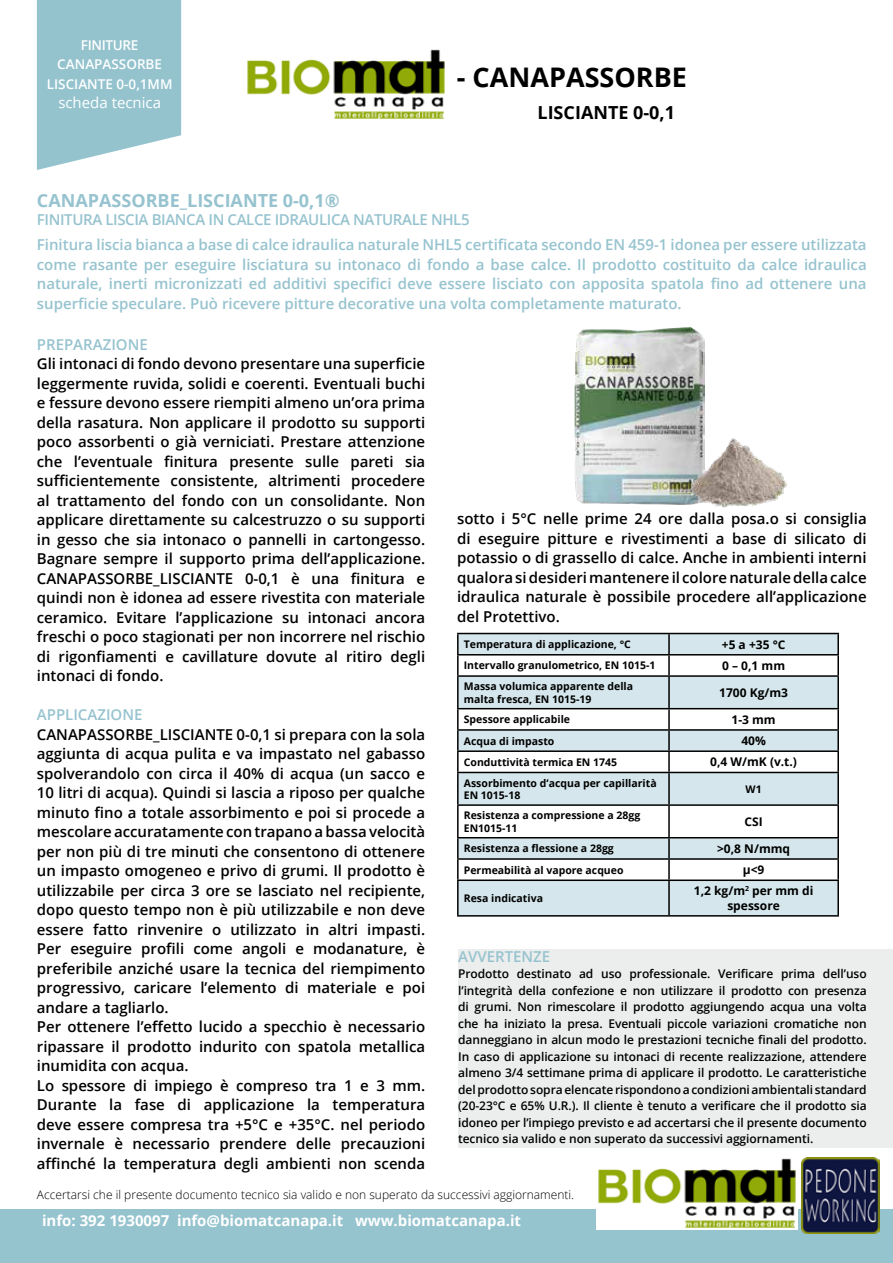
<style>
.page{position:relative;width:893px;height:1263px;background:#fff}
.page>*{position:absolute;margin:0;border:0;box-sizing:border-box;transform-origin:0 0}
.t1{font:700 27px "Open Sans";color:#000}
.t2{font:700 18px "Open Sans";color:#96c3cf}
.t3{font:700 18px "Open Sans";color:#000}
.t4{font:600 15px/19.5px "Open Sans";color:#000;text-align:justify}
.t5{font:600 15px/19.5px "Open Sans";color:#96c3cf;text-align:justify}
.t6{font:700 15px "Open Sans";color:#fff}
.t7{font:600 15px "Open Sans";letter-spacing:-.025em;color:#96c3cf}
.t8{font:15px "Open Sans";color:#fff}
.t9{font:600 13.5px/19.5px "Open Sans";color:#fff;text-align:center}
.t10{font:600 12px/16.5px "Open Sans";letter-spacing:-.005em;color:#000;text-align:justify}
.t11{font:300 12px "Open Sans";color:#000}
.t12{font:700 12px/14.4px "Open Sans";color:#000;text-align:center}
.t13{font:700 10.5px/12.6px "Open Sans";color:#000}
</style>
<div class="page">
<svg style="left:37px;top:0;width:144px;height:170px;background:#9ec8d2"></svg>
<div style="left:0;top:1210px;width:893px;height:53px;background:#95c3ce"></div>
<img style="left:247px;top:49px;width:198px;height:70px">
<img style="left:597px;top:1158px;width:201px;height:71px">
<img style="left:802px;top:1157px;width:77px;height:77px">
<div style="left:458px;top:949px;width:435px;height:199px;background:#eceeed"></div>
<div style="left:459px;top:634px;width:378px;height:20px;background:#d5e7ec"></div>
<div style="left:459px;top:677px;width:378px;height:31px;background:#d5e7ec"></div>
<hr style="left:457px;top:633px;width:212px;height:1px;background:#000">
<hr style="left:457px;top:634px;width:2px;height:20px;background:#000">
<hr style="left:669px;top:633px;width:170px;height:1px;background:#000">
<hr style="left:668px;top:634px;width:2px;height:20px;background:#000">
<hr style="left:837px;top:634px;width:2px;height:20px;background:#000">
<hr style="left:457px;top:654px;width:212px;height:1px;background:#000">
<hr style="left:457px;top:655px;width:2px;height:20px;background:#000">
<hr style="left:669px;top:654px;width:170px;height:1px;background:#000">
<hr style="left:668px;top:655px;width:2px;height:20px;background:#000">
<hr style="left:837px;top:655px;width:2px;height:20px;background:#000">
<hr style="left:457px;top:675px;width:212px;height:2px;background:#000">
<hr style="left:457px;top:677px;width:2px;height:31px;background:#000">
<hr style="left:669px;top:675px;width:170px;height:2px;background:#000">
<hr style="left:668px;top:677px;width:2px;height:31px;background:#000">
<hr style="left:837px;top:677px;width:2px;height:31px;background:#000">
<hr style="left:457px;top:708px;width:212px;height:1px;background:#000">
<hr style="left:457px;top:709px;width:2px;height:20px;background:#000">
<hr style="left:669px;top:708px;width:170px;height:1px;background:#000">
<hr style="left:668px;top:709px;width:2px;height:20px;background:#000">
<hr style="left:837px;top:709px;width:2px;height:20px;background:#000">
<hr style="left:457px;top:729px;width:212px;height:2px;background:#000">
<hr style="left:669px;top:729px;width:170px;height:2px;background:#000">
<div style="left:457px;top:730px;width:382px;height:20px;background:#d5e7ec"></div>
<hr style="left:457px;top:750px;width:212px;height:2px;background:#000">
<hr style="left:457px;top:752px;width:2px;height:20px;background:#000">
<hr style="left:669px;top:750px;width:170px;height:2px;background:#000">
<hr style="left:668px;top:752px;width:2px;height:20px;background:#000">
<hr style="left:837px;top:752px;width:2px;height:20px;background:#000">
<svg style="left:457px;top:772px;width:382px;height:143px"></svg>
<hr style="left:457px;top:879px;width:212px;height:2px;background:#000">
<hr style="left:457px;top:881px;width:2px;height:34px;background:#000">
<hr style="left:669px;top:879px;width:170px;height:2px;background:#000">
<hr style="left:668px;top:881px;width:2px;height:34px;background:#000">
<hr style="left:837px;top:881px;width:2px;height:34px;background:#000">
<hr style="left:457px;top:915px;width:212px;height:1px;background:#000">
<hr style="left:669px;top:915px;width:170px;height:1px;background:#000">
<img style="left:574px;top:327px;width:130px;height:178px">
<img style="left:685px;top:436px;width:102px;height:72px">
<p class="t9" style="left:47px;top:35px;width:127px">FINITURE<br>CANAPASSORBE<br>LISCIANTE 0-0,1MM</p>
<p class="t8" style="left:58px;top:93px;width:104px">scheda tecnica</p>
<h1 class="t1" style="left:457px;top:58px;width:232px">- CANAPASSORBE</h1>
<p class="t3" style="left:537px;top:99px;width:139px">LISCIANTE 0-0,1</p>
<p class="t2" style="left:37px;top:188px;width:304px">CANAPASSORBE_LISCIANTE 0-0,1®</p>
<p class="t7" style="left:37px;top:210px;width:434px">FINITURA LISCIA BIANCA IN CALCE IDRAULICA NATURALE NHL5</p>
<p class="t5" style="left:37px;top:235px;width:831px">Finitura liscia bianca a base di calce idraulica naturale NHL5 certificata secondo EN 459-1 idonea per essere utilizzata come rasante per eseguire lisciatura su intonaco di fondo a base calce. Il prodotto costituito da calce idraulica naturale, inerti micronizzati ed additivi specifici deve essere lisciato con apposita spatola fino ad ottenere una superficie speculare. Può ricevere pitture decorative una volta completamente maturato.</p>
<p class="t5" style="left:37px;top:334px;width:112px">PREPARAZIONE</p>
<p class="t4" style="left:37px;top:354px;width:390px">Gli intonaci di fondo devono presentare una superficie leggermente ruvida, solidi e coerenti. Eventuali buchi e fessure devono essere riempiti almeno un’ora prima della rasatura. Non applicare il prodotto su supporti poco assorbenti o già verniciati. Prestare attenzione che l’eventuale finitura presente sulle pareti sia sufficientemente consistente, altrimenti procedere al trattamento del fondo con un consolidante. Non applicare direttamente su calcestruzzo o su supporti in gesso che sia intonaco o pannelli in cartongesso.<br>Bagnare sempre il supporto prima dell’applicazione.<br>CANAPASSORBE_LISCIANTE 0-0,1 è una finitura e quindi non è idonea ad essere rivestita con materiale ceramico. Evitare l’applicazione su intonaci ancora freschi o poco stagionati per non incorrere nel rischio di rigonfiamenti e cavillature dovute al ritiro degli intonaci di fondo.</p>
<p class="t5" style="left:37px;top:705px;width:107px">APPLICAZIONE</p>
<p class="t4" style="left:37px;top:724px;width:390px;text-align:left">CANAPASSORBE_LISCIANTE 0-0,1 si prepara con la sola aggiunta di acqua pulita e va impastato nel gabasso spolverandolo con circa il 40% di acqua (un sacco e 10 litri di acqua). Quindi si lascia a riposo per qualche minuto fino a totale assorbimento e poi si procede a mescolare accuratamente con trapano a bassa velocità per non più di tre minuti che consentono di ottenere un impasto omogeneo e privo di grumi. Il prodotto è utilizzabile per circa 3 ore se lasciato nel recipiente, dopo questo tempo non è più utilizzabile e non deve essere fatto rinvenire o utilizzato in altri impasti.<br>Per eseguire profili come angoli e modanature, è preferibile anziché usare la tecnica del riempimento progressivo, caricare l’elemento di materiale e poi andare a tagliarlo.<br>Per ottenere l’effetto lucido a specchio è necessario ripassare il prodotto indurito con spatola metallica inumidita con acqua.<br>Lo spessore di impiego è compreso tra 1 e 3 mm.<br>Durante la fase di applicazione la temperatura deve essere compresa tra +5°C e +35°C. nel periodo invernale è necessario prendere delle precauzioni affinché la temperatura degli ambienti non scenda</p>
<p class="t4" style="left:457px;top:509px;width:411px">sotto i 5°C nelle prime 24 ore dalla posa.o si consiglia di eseguire pitture e rivestimenti a base di silicato di potassio o di grassello di calce. Anche in ambienti interni qualora si desideri mantenere il colore naturale della calce idraulica naturale è possibile procedere all’applicazione del Protettivo.</p>
<p class="t13" style="left:464px;top:638px;width:169px">Temperatura di applicazione, °C</p>
<p class="t12" style="left:722px;top:637px;width:65px">+5 a +35 °C</p>
<p class="t13" style="left:464px;top:659px;width:193px">Intervallo granulometrico, EN 1015-1</p>
<p class="t12" style="left:722px;top:658px;width:64px">0 – 0,1 mm</p>
<p class="t13" style="left:464px;top:680px;width:171px">Massa volumica apparente della malta fresca, EN 1015-19</p>
<p class="t12" style="left:719px;top:685px;width:70px">1700 Kg/m3</p>
<p class="t13" style="left:464px;top:713px;width:108px">Spessore applicabile</p>
<p class="t12" style="left:731px;top:712px;width:46px">1-3 mm</p>
<p class="t13" style="left:464px;top:734px;width:92px">Acqua di impasto</p>
<p class="t12" style="left:741px;top:733px;width:26px">40%</p>
<p class="t13" style="left:464px;top:755px;width:155px">Conduttività termica EN 1745</p>
<p class="t12" style="left:710px;top:754px;width:88px">0,4 W/mK (v.t.)</p>
<p class="t13" style="left:464px;top:776px;width:194px">Assorbimento d’acqua per capillarità<br>EN 1015-18</p>
<p class="t13" style="left:745px;top:782px;width:18px">W1</p>
<p class="t13" style="left:464px;top:809px;width:178px">Resistenza a compressione a 28gg<br>EN1015-11</p>
<p class="t12" style="left:744px;top:814px;width:20px">CSI</p>
<p class="t13" style="left:464px;top:842px;width:152px">Resistenza a flessione a 28gg</p>
<p class="t12" style="left:717px;top:841px;width:75px">&gt;0,8 N/mmq</p>
<p class="t13" style="left:464px;top:863px;width:161px">Permeabilità al vapore acqueo</p>
<p class="t12" style="left:743px;top:862px;width:23px">μ&lt;9</p>
<p class="t13" style="left:464px;top:892px;width:81px">Resa indicativa</p>
<p class="t12" style="left:694px;top:883px;width:121px">1,2 kg/m<sup>2</sup> per mm di spessore</p>
<p class="t5" style="left:458px;top:946px;width:94px">AVVERTENZE</p>
<p class="t10" style="left:458px;top:965px;width:410px">Prodotto destinato ad uso professionale. Verificare prima dell’uso l’integrità della confezione e non utilizzare il prodotto con presenza di grumi. Non rimescolare il prodotto aggiungendo acqua una volta che ha iniziato la presa. Eventuali piccole variazioni cromatiche non danneggiano in alcun modo le prestazioni tecniche finali del prodotto.<br>In caso di applicazione su intonaci di recente realizzazione, attendere almeno 3/4 settimane prima di applicare il prodotto. Le caratteristiche del prodotto sopra elencate rispondono a condizioni ambientali standard (20-23°C e 65% U.R.). Il cliente è tenuto a verificare che il prodotto sia idoneo per l’impiego previsto e ad accertarsi che il presente documento tecnico sia valido e non superato da successivi aggiornamenti.</p>
<p class="t11" style="left:37px;top:1186px;width:539px">Accertarsi che il presente documento tecnico sia valido e non superato da successivi aggiornamenti.</p>
<p class="t6" style="left:42px;top:1209px;width:481px">info: 392 1930097 info@biomatcanapa.it www.biomatcanapa.it</p>
</div>
